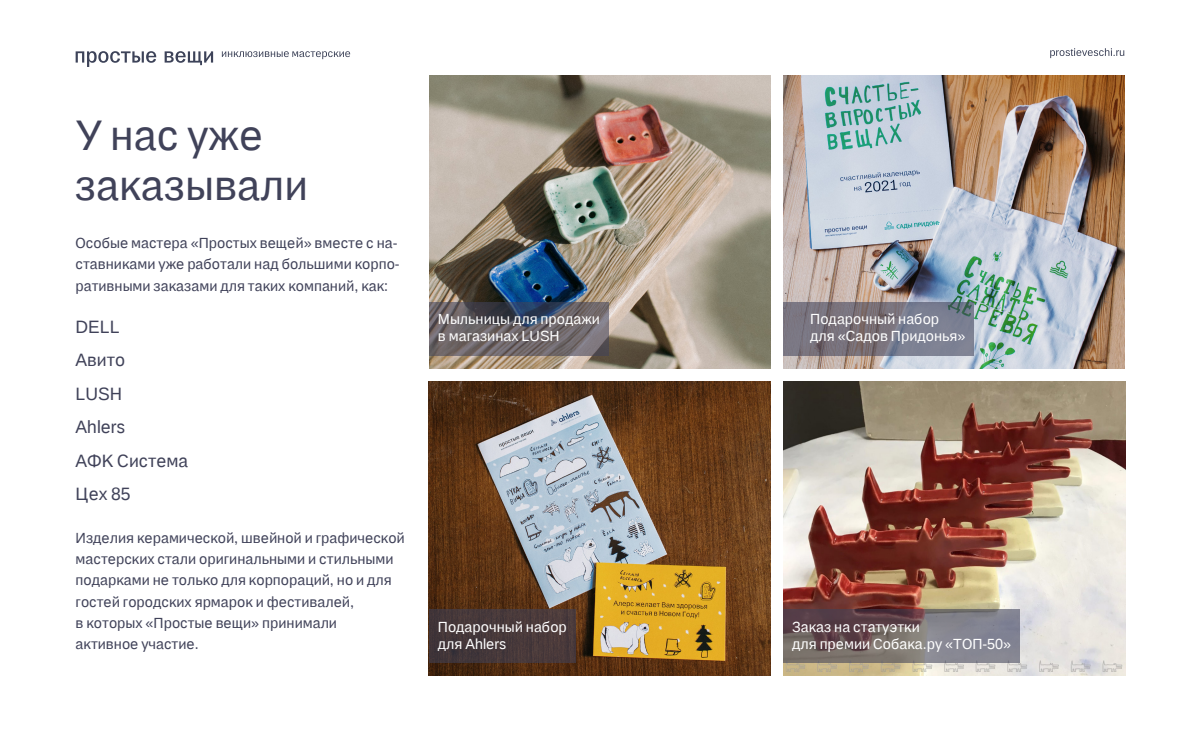
<style>
.page{position:relative;width:1200px;height:750px;background:#fff}
.page>*{position:absolute;margin:0;border:0;box-sizing:border-box;transform-origin:0 0}
.t1{font:41.88px/50.2px "PV Grotesk";color:#404259}
.t2{font:17.5px/33.5px "PV Grotesk";color:#404259}
.t3{font:14.38px/21.2px "PV Grotesk";color:#404259}
.t4{font:14.38px/17.2px "PV Grotesk";color:#fff}
</style>
<div class="page">
<svg style="left:1050px;top:48px;width:74px;height:10px"></svg>
<svg style="left:222px;top:51px;width:128px;height:8px"></svg>
<svg style="left:76px;top:51px;width:137px;height:16px"></svg>
<img style="left:783px;top:382px;width:342px;height:293px">
<img style="left:429px;top:382px;width:341px;height:293px">
<img style="left:783px;top:75px;width:342px;height:294px">
<img style="left:429px;top:75px;width:342px;height:294px">
<div style="left:429px;top:609px;width:147px;height:53px;background:#47383a"></div>
<svg style="left:783px;top:609px;width:237px;height:53px;background:#74696e"></svg>
<svg style="left:429px;top:303px;width:180px;height:53px;background:#635f65"></svg>
<svg style="left:783px;top:303px;width:191px;height:53px;background:#787682"></svg>
<h1 class="t1" style="left:75px;top:111px;width:235px">У нас уже заказывали</h1>
<p class="t3" style="left:76px;top:233px;width:326px">Особые мастера «Простых вещей» вместе с на&shy;ставниками уже работали над большими корпо&shy;ративными заказами для таких компаний, как:</p>
<p class="t2" style="left:76px;top:310px;width:114px">DELL<br>Авито<br>LUSH<br>Ahlers<br>АФК Система<br>Цех 85</p>
<p class="t3" style="left:76px;top:527px;width:331px">Изделия керамической, швейной и графической мастерских стали оригинальными и стильными подарками не только для корпораций, но и для гостей городских ярмарок и фестивалей,<br>в которых «Простые вещи» принимали<br>активное участие.</p>
<p class="t4" style="left:438px;top:311px;width:164px">Мыльницы для продажи в магазинах LUSH</p>
<p class="t4" style="left:810px;top:311px;width:157px">Подарочный набор для «Садов Придонья»</p>
<p class="t4" style="left:438px;top:618px;width:130px">Подарочный набор для Ahlers</p>
<p class="t4" style="left:792px;top:618px;width:221px">Заказ на статуэтки<br>для премии Собака.ру «ТОП-50»</p>
</div>
